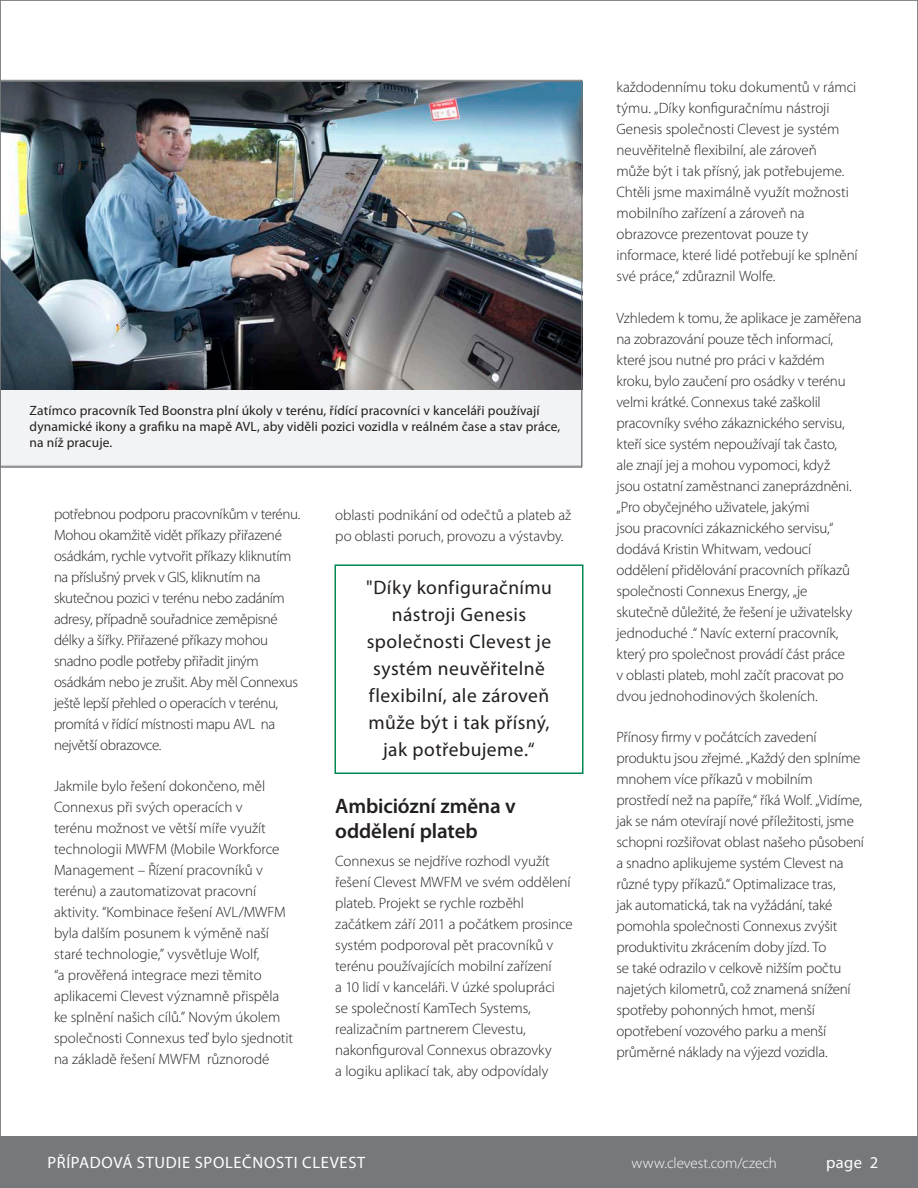
<style>
.page{position:relative;width:918px;height:1188px;background:#fff}
.page>*{position:absolute;margin:0;border:0;box-sizing:border-box;transform-origin:0 0}
.paragraph_sub-head{font:600 21px/25.2px "Myriad Pro";letter-spacing:-.005em;color:#231f20}
.t1{font:19.5px/27px "Myriad Pro";letter-spacing:.02em;color:#231f20;text-align:center}
.t2{font:16.5px "Myriad Pro";letter-spacing:.04em;color:#fff}
.Paragraph_Style_2{font:300 15px/21px "Myriad Pro";letter-spacing:-.01em;color:#231f20}
.t3{font:300 15px "Myriad Pro";color:#fff}
.t4{font:13.5px/16.2px "Myriad Pro";letter-spacing:.01em;color:#231f20}
</style>
<div class="page">
<div style="left:0;top:1136px;width:918px;height:52px;background:#76787b"></div>
<div style="left:334px;top:564px;width:250px;height:210px;border:2px solid #008751"></div>
<div style="left:0;top:80px;width:582px;height:386px;background:#f2f3f4"></div>
<img style="left:2px;top:83px;width:578px;height:307px">
<p class="t4" style="left:30px;top:402px;width:532px">Zatímco pracovník Ted Boonstra plní úkoly v terénu, řídící pracovníci v kanceláři používají dynamické ikony a grafiku na mapě AVL, aby viděli pozici vozidla v reálném čase a stav práce, na níž pracuje.</p>
<p class="Paragraph_Style_2" style="left:54px;top:503px;width:248px">potřebnou podporu pracovníkům v terénu.<br>Mohou okamžitě vidět příkazy přiřazené osádkám, rychle vytvořit příkazy kliknutím na příslušný prvek v GIS, kliknutím na skutečnou pozici v terénu nebo zadáním adresy, případně souřadnice zeměpisné délky a šířky. Přiřazené příkazy mohou snadno podle potřeby přiřadit jiným osádkám nebo je zrušit. Aby měl Connexus ještě lepší přehled o operacích v terénu, promítá v řídící místnosti mapu AVL na největší obrazovce.</p>
<p class="Paragraph_Style_2" style="left:54px;top:776px;width:241px">Jakmile bylo řešení dokončeno, měl Connexus při svých operacích v<br>terénu možnost ve větší míře využít technologii MWFM (Mobile Workforce Management – Řízení pracovníků v terénu) a zautomatizovat pracovní aktivity. “Kombinace řešení AVL/MWFM byla dalším posunem k výměně naší staré technologie,” vysvětluje Wolf,<br>“a prověřená integrace mezi těmito aplikacemi Clevest významně přispěla ke splnění našich cílů.” Novým úkolem společnosti Connexus teď bylo sjednotit na základě řešení MWFM různorodé</p>
<p class="Paragraph_Style_2" style="left:335px;top:504px;width:238px">oblasti podnikání od odečtů a plateb až po oblasti poruch, provozu a výstavby.</p>
<p class="t1" style="left:366px;top:574px;width:187px">"Díky konfiguračnímu nástroji Genesis společnosti Clevest je systém neuvěřitelně flexibilní, ale zároveň může být i tak přísný, jak potřebujeme.“</p>
<p class="paragraph_sub-head" style="left:335px;top:793px;width:182px">Ambiciózní změna v oddělení plateb</p>
<p class="Paragraph_Style_2" style="left:335px;top:850px;width:239px">Connexus se nejdříve rozhodl využít řešení Clevest MWFM ve svém oddělení plateb. Projekt se rychle rozběhl začátkem září 2011 a počátkem prosince systém podporoval pět pracovníků v terénu používajících mobilní zařízení<br>a 10 lidí v kanceláři. V úzké spolupráci<br>se společností KamTech Systems, realizačním partnerem Clevestu, nakonfiguroval Connexus obrazovky<br>a logiku aplikací tak, aby odpovídaly</p>
<p class="Paragraph_Style_2" style="left:616px;top:77px;width:243px">každodennímu toku dokumentů v rámci týmu. „Díky konfiguračnímu nástroji Genesis společnosti Clevest je systém neuvěřitelně flexibilní, ale zároveň<br>může být i tak přísný, jak potřebujeme.<br>Chtěli jsme maximálně využít možnosti mobilního zařízení a zároveň na obrazovce prezentovat pouze ty informace, které lidé potřebují ke splnění své práce,“ zdůraznil Wolfe.</p>
<p class="Paragraph_Style_2" style="left:616px;top:307px;width:247px">Vzhledem k tomu, že aplikace je zaměřena na zobrazování pouze těch informací, které jsou nutné pro práci v každém kroku, bylo zaučení pro osádky v terénu velmi krátké. Connexus také zaškolil pracovníky svého zákaznického servisu, kteří sice systém nepoužívají tak často,<br>ale znají jej a mohou vypomoci, když<br>jsou ostatní zaměstnanci zaneprázdněni. „Pro obyčejného uživatele, jakými<br>jsou pracovníci zákaznického servisu,“ dodává Kristin Whitwam, vedoucí oddělení přidělování pracovních příkazů společnosti Connexus Energy, „je skutečně důležité, že řešení je uživatelsky jednoduché .“ Navíc externí pracovník, který pro společnost provádí část práce<br>v oblasti plateb, mohl začít pracovat po dvou jednohodinových školeních.</p>
<p class="Paragraph_Style_2" style="left:616px;top:726px;width:249px">Přínosy firmy v počátcích zavedení produktu jsou zřejmé. „Každý den splníme mnohem více příkazů v mobilním prostředí než na papíře,“ říká Wolf. „Vidíme, jak se nám otevírají nové příležitosti, jsme schopni rozšiřovat oblast našeho působení a snadno aplikujeme systém Clevest na různé typy příkazů.“ Optimalizace tras,<br>jak automatická, tak na vyžádání, také pomohla společnosti Connexus zvýšit produktivitu zkrácením doby jízd. To<br>se také odrazilo v celkově nižším počtu najetých kilometrů, což znamená snížení spotřeby pohonných hmot, menší opotřebení vozového parku a menší průměrné náklady na výjezd vozidla.</p>
<p class="t2" style="left:47px;top:1153px;width:320px">PŘÍPADOVÁ STUDIE SPOLEČNOSTI CLEVEST</p>
<p class="t3" style="left:632px;top:1154px;width:147px">www.clevest.com/czech</p>
<p class="t2" style="left:826px;top:1153px;width:54px">page 2</p>
</div>
